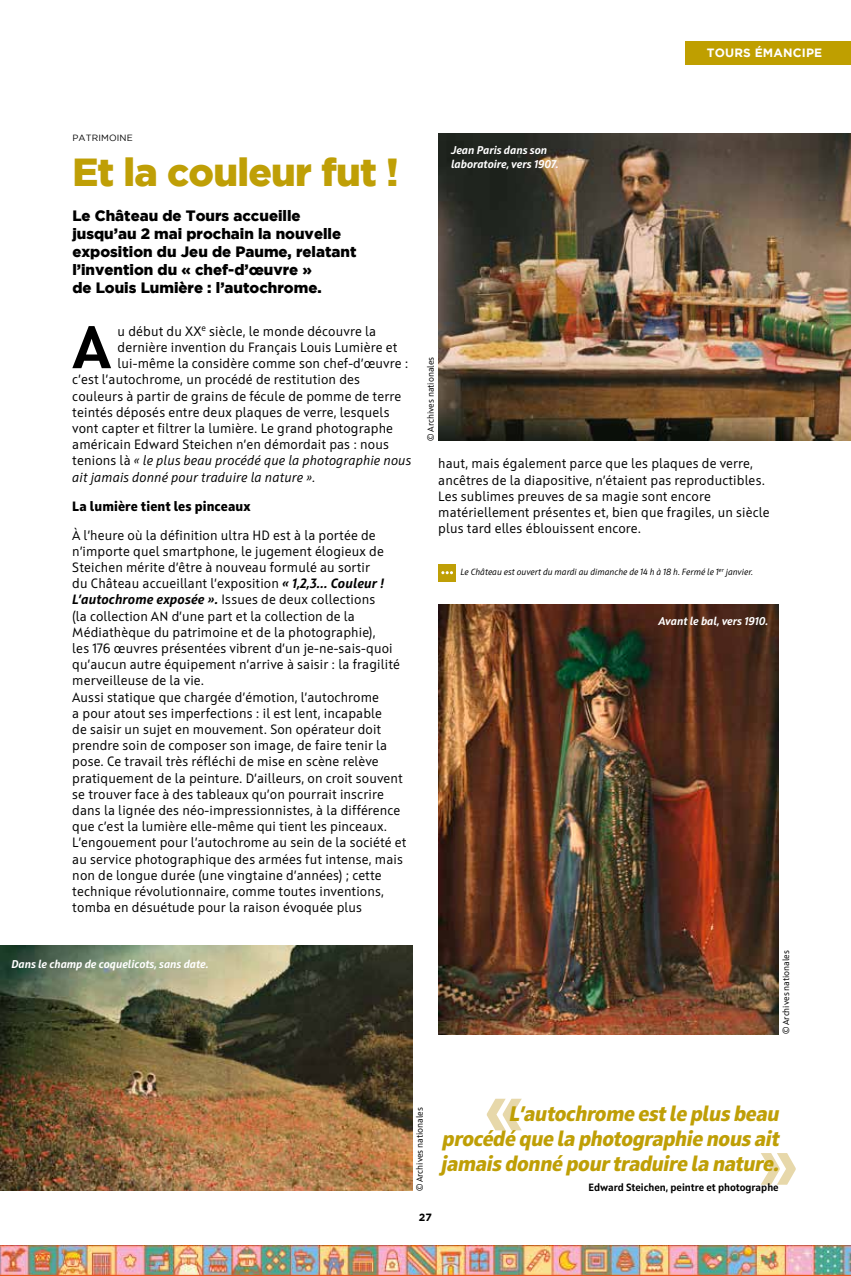
<style>
.page{position:relative;width:851px;height:1276px;background:#fff}
.page>*{position:absolute;margin:0;border:0;box-sizing:border-box;transform-origin:0 0}
.t1{font:700 87px "Squad";color:#e7d8aa}
.t2{font:700 59.85px "Squad";color:#000}
.t3{font:900 39px "Gotham";letter-spacing:-.02em;color:#bf9f06}
.t4{font:italic 800 21px/25.2px "Squad";color:#bf9f06;text-align:justify}
.t5{font:900 15px/18px "Gotham";color:#000}
.t6{font:13.5px/16.2px "Squad";letter-spacing:.01em;color:#000}
.t7{font:italic 13.5px "Squad";letter-spacing:.01em;color:#000}
.t8{font:800 13.5px "Squad";letter-spacing:.01em;color:#000}
.t9{font:700 12px "Gotham";letter-spacing:.015em;color:#fff}
.t10{font:italic 700 11.25px/13.5px "Squad";color:#fff}
.t11{font:700 10.5px "Squad";color:#000}
.t12{font:700 10.5px "Gotham";color:#000}
.t13{font:italic 9px "Squad";color:#000}
.t14{font:9px "Squad";color:#000}
.t15{font:9px "Gotham";letter-spacing:.015em;color:#000}
.s1{font-style:normal}
.s2{font-weight:700;font-style:italic}
</style>
<div class="page">
<div style="left:438px;top:564px;width:18px;height:17px;background:#bf9f06"></div>
<svg style="left:441px;top:571px;width:12px;height:3px"></svg>
<div style="left:685px;top:41px;width:165px;height:24px;background:#bf9f00"></div>
<img style="left:438px;top:134px;width:412px;height:307px">
<img style="left:0;top:1246px;width:850px;height:29px">
<hr style="left:0;top:1275px;width:850px;height:1px;background:#e9561d">
<img style="left:0;top:945px;width:412px;height:246px">
<img style="left:438px;top:604px;width:340px;height:430px">
<p class="t9" style="left:706px;top:46px;width:117px">TOURS ÉMANCIPE</p>
<p class="t15" style="left:72px;top:132px;width:62px">PATRIMOINE</p>
<h3 class="t3" style="left:72px;top:149px;width:328px">Et la couleur fut !</h3>
<p class="t5" style="left:72px;top:206px;width:285px">Le Château de Tours accueille jusqu’au 2 mai prochain la nouvelle exposition du Jeu de Paume, relatant l’invention du « chef-d’œuvre »<br>de Louis Lumière : l’autochrome.</p>
<h2 class="t2" style="left:72px;top:309px;width:40px">A</h2>
<p class="t6" style="left:118px;top:323px;width:260px">u début du XX<sup>e</sup> siècle, le monde découvre la</p>
<p class="t6" style="left:118px;top:339px;width:281px">dernière invention du Français Louis Lumière et</p>
<p class="t6" style="left:118px;top:355px;width:292px">lui-même la considère comme son chef-d’œuvre :</p>
<p class="t6" style="left:72px;top:372px;width:289px">c’est l’autochrome, un procédé de restitution des</p>
<p class="t6" style="left:72px;top:388px;width:330px">couleurs à partir de grains de fécule de pomme de terre</p>
<p class="t6" style="left:72px;top:404px;width:318px">teintés déposés entre deux plaques de verre, lesquels</p>
<p class="t6" style="left:72px;top:420px;width:322px">vont capter et filtrer la lumière. Le grand photographe</p>
<p class="t6" style="left:72px;top:436px;width:318px">américain Edward Steichen n’en démordait pas : nous</p>
<p class="t7" style="left:72px;top:452px;width:340px"><span class="s1">tenions là</span> « le plus beau procédé que la photographie nous</p>
<p class="t7" style="left:72px;top:469px;width:244px">ait jamais donné pour traduire la nature ».</p>
<p class="t8" style="left:72px;top:497px;width:180px">La lumière tient les pinceaux</p>
<p class="t6" style="left:72px;top:527px;width:335px">À l’heure où la définition ultra HD est à la portée de n’importe quel smartphone, le jugement élogieux de Steichen mérite d’être à nouveau formulé au sortir<br>du Château accueillant l’exposition <span class="s2">« 1,2,3... Couleur !<br>L’autochrome exposée ».</span> Issues de deux collections<br>(la collection AN d’une part et la collection de la Médiathèque du patrimoine et de la photographie),<br>les 176 œuvres présentées vibrent d’un je-ne-sais-quoi qu’aucun autre équipement n’arrive à saisir : la fragilité merveilleuse de la vie.<br>Aussi statique que chargée d’émotion, l’autochrome<br>a pour atout ses imperfections : il est lent, incapable<br>de saisir un sujet en mouvement. Son opérateur doit prendre soin de composer son image, de faire tenir la pose. Ce travail très réfléchi de mise en scène relève pratiquement de la peinture. D’ailleurs, on croit souvent se trouver face à des tableaux qu’on pourrait inscrire dans la lignée des néo-impressionnistes, à la différence que c’est la lumière elle-même qui tient les pinceaux.<br>L’engouement pour l’autochrome au sein de la société et au service photographique des armées fut intense, mais non de longue durée (une vingtaine d’années) ; cette technique révolutionnaire, comme toutes inventions, tomba en désuétude pour la raison évoquée plus</p>
<p class="t10" style="left:11px;top:957px;width:199px">Dans le champ de coquelicots, sans date.</p>
<p class="t10" style="left:451px;top:144px;width:109px">Jean Paris dans son laboratoire, vers 1907.</p>
<p class="t14" style="left:425px;top:441px;width:86px;rotate:-90deg">© Archives nationales</p>
<p class="t6" style="left:438px;top:455px;width:333px">haut, mais également parce que les plaques de verre, ancêtres de la diapositive, n’étaient pas reproductibles.<br>Les sublimes preuves de sa magie sont encore matériellement présentes et, bien que fragiles, un siècle plus tard elles éblouissent encore.</p>
<p class="t13" style="left:460px;top:567px;width:294px">Le Château est ouvert du mardi au dimanche de 14 h à 18 h. Fermé le 1<sup>er</sup> janvier.</p>
<p class="t10" style="left:658px;top:614px;width:111px">Avant le bal, vers 1910.</p>
<p class="t14" style="left:780px;top:1034px;width:86px;rotate:-90deg">© Archives nationales</p>
<p class="t14" style="left:414px;top:1191px;width:86px;rotate:-90deg">© Archives nationales</p>
<h1 class="t1" style="left:483px;top:1055px;width:44px">«</h1>
<h3 class="t4" style="left:440px;top:1101px;width:344px;text-indent:68px">L’autochrome estle plusbeau procédé que la photographie nousait jamaisdonné pourtraduire la nature.</h3>
<p class="t11" style="left:588px;top:1180px;width:192px">Edward Steichen, peintre et photographe</p>
<h1 class="t1" style="left:798px;top:1228px;width:44px;rotate:-180deg">«</h1>
<p class="t12" style="left:419px;top:1210px;width:15px">27</p>
</div>
